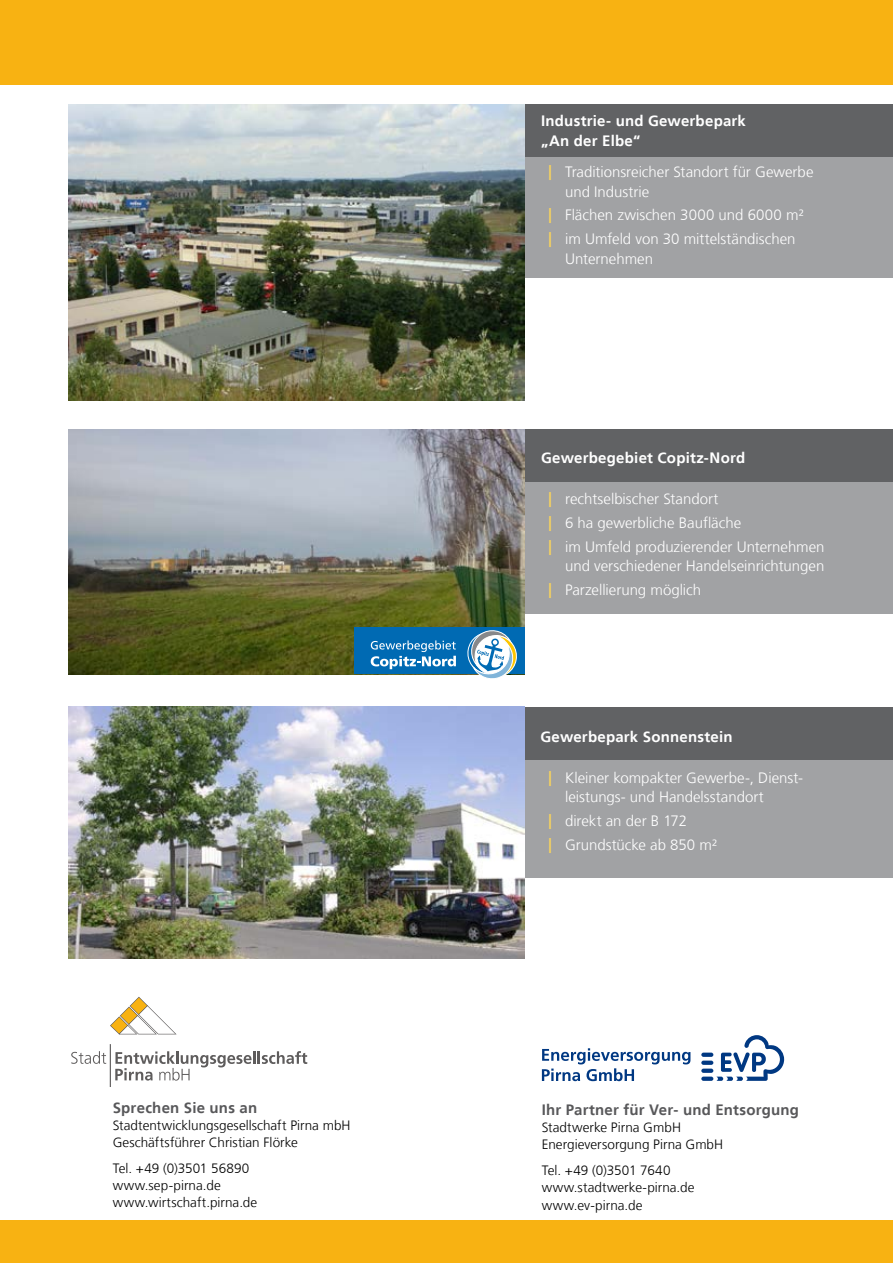
<style>
.page{position:relative;width:893px;height:1263px;background:#fff}
.page>*{position:absolute;margin:0;border:0;box-sizing:border-box;transform-origin:0 0}
.t1{font:300 15px/23.7px "Frutiger LT";color:#fff}
.t2{font:700 15px/19.5px "Frutiger LT";letter-spacing:.015em;color:#fff}
.t3{font:700 15px "Frutiger LT";letter-spacing:.015em;color:#58585a}
.t4{font:300 13.5px/17.2px "Frutiger LT";letter-spacing:.005em;color:#000}
.s1{font-family:"Frutiger CE";font-weight:700;color:#fcd55a}
</style>
<div class="page">
<div style="left:0;top:0;width:893px;height:84px;background:#f8b212"></div>
<div style="left:0;top:1221px;width:893px;height:42px;background:#f8b212"></div>
<div style="left:524px;top:104px;width:369px;height:174px;background:#a1a2a4"></div>
<div style="left:524px;top:429px;width:369px;height:185px;background:#a1a2a4"></div>
<div style="left:524px;top:707px;width:369px;height:170px;background:#a1a2a4"></div>
<div style="left:525px;top:104px;width:367px;height:53px;background:#616264"></div>
<div style="left:525px;top:429px;width:367px;height:53px;background:#616264"></div>
<div style="left:525px;top:707px;width:367px;height:53px;background:#616264"></div>
<img style="left:68px;top:104px;width:456px;height:297px">
<img style="left:68px;top:429px;width:456px;height:245px">
<img style="left:68px;top:707px;width:456px;height:252px">
<div style="left:701px;top:1068px;width:12px;height:5px;background:#003882;border-radius:2px"></div>
<div style="left:701px;top:1076px;width:12px;height:5px;background:#003882;border-radius:2px"></div>
<div style="left:701px;top:1060px;width:12px;height:5px;background:#003882;border-radius:2px"></div>
<div style="left:701px;top:1052px;width:12px;height:5px;background:#003882;border-radius:2px"></div>
<svg style="left:711px;top:1035px;width:73px;height:46px"></svg>
<svg style="left:542px;top:1048px;width:148px;height:33px"></svg>
<svg style="left:115px;top:1051px;width:192px;height:29px"></svg>
<svg style="left:71px;top:1051px;width:35px;height:13px"></svg>
<hr style="left:110px;top:1044px;width:1px;height:43px;background:#5e5c5c">
<svg style="left:110px;top:997px;width:66px;height:37px"></svg>
<div style="left:354px;top:627px;width:170px;height:47px;background:#006ab3"></div>
<svg style="left:371px;top:640px;width:85px;height:29px"></svg>
<svg style="left:466px;top:630px;width:52px;height:49px"></svg>
<p class="t3" style="left:113px;top:1098px;width:146px">Sprechen Sie uns an</p>
<p class="t4" style="left:113px;top:1117px;width:239px">Stadtentwicklungsgesellschaft Pirna mbH<br>Geschäftsführer Christian Flörke</p>
<p class="t4" style="left:113px;top:1160px;width:146px">Tel. +49 (0)3501 56890 www.sep-pirna.de www.wirtschaft.pirna.de</p>
<p class="t2" style="left:541px;top:111px;width:206px">Industrie- und Gewerbepark „An der Elbe“</p>
<p class="t1" style="left:565px;top:162px;width:250px;line-height:19.5px;text-indent:-17px"><span class="s1">|</span> Traditionsreicher Standort für Gewerbe und Industrie</p>
<p class="t1" style="left:549px;top:204px;width:257px"><span class="s1">|</span> Flächen zwischen 3000 und 6000 m² <span class="s1">|</span> im Umfeld von 30 mittelständischen</p>
<p class="t1" style="left:565px;top:247px;width:89px">Unternehmen</p>
<p class="t2" style="left:541px;top:448px;width:206px">Gewerbegebiet Copitz-Nord</p>
<p class="t1" style="left:549px;top:487px;width:277px"><span class="s1">|</span> rechtselbischer Standort<br><span class="s1">|</span> 6 ha gewerbliche Baufläche<br><span class="s1">|</span> im Umfeld produzierender Unternehmen</p>
<p class="t1" style="left:549px;top:554px;width:277px;text-indent:17px">und verschiedener Handelseinrichtungen <span class="s1">|</span> Parzellierung möglich</p>
<p class="t2" style="left:540px;top:727px;width:194px">Gewerbepark Sonnenstein</p>
<p class="t1" style="left:565px;top:768px;width:239px;line-height:19.5px;text-indent:-17px"><span class="s1">|</span> Kleiner kompakter Gewerbe-, Dienst&shy;leistungs- und Handelsstandort</p>
<p class="t1" style="left:549px;top:809px;width:170px"><span class="s1">|</span> direkt an der B 172<br><span class="s1">|</span> Grundstücke ab 850 m²</p>
<p class="t3" style="left:542px;top:1101px;width:259px">Ihr Partner für Ver- und Entsorgung</p>
<p class="t4" style="left:542px;top:1119px;width:183px">Stadtwerke Pirna GmbH<br>Energieversorgung Pirna GmbH</p>
<p class="t4" style="left:542px;top:1162px;width:154px">Tel. +49 (0)3501 7640 www.stadtwerke-pirna.de www.ev-pirna.de</p>
</div>
